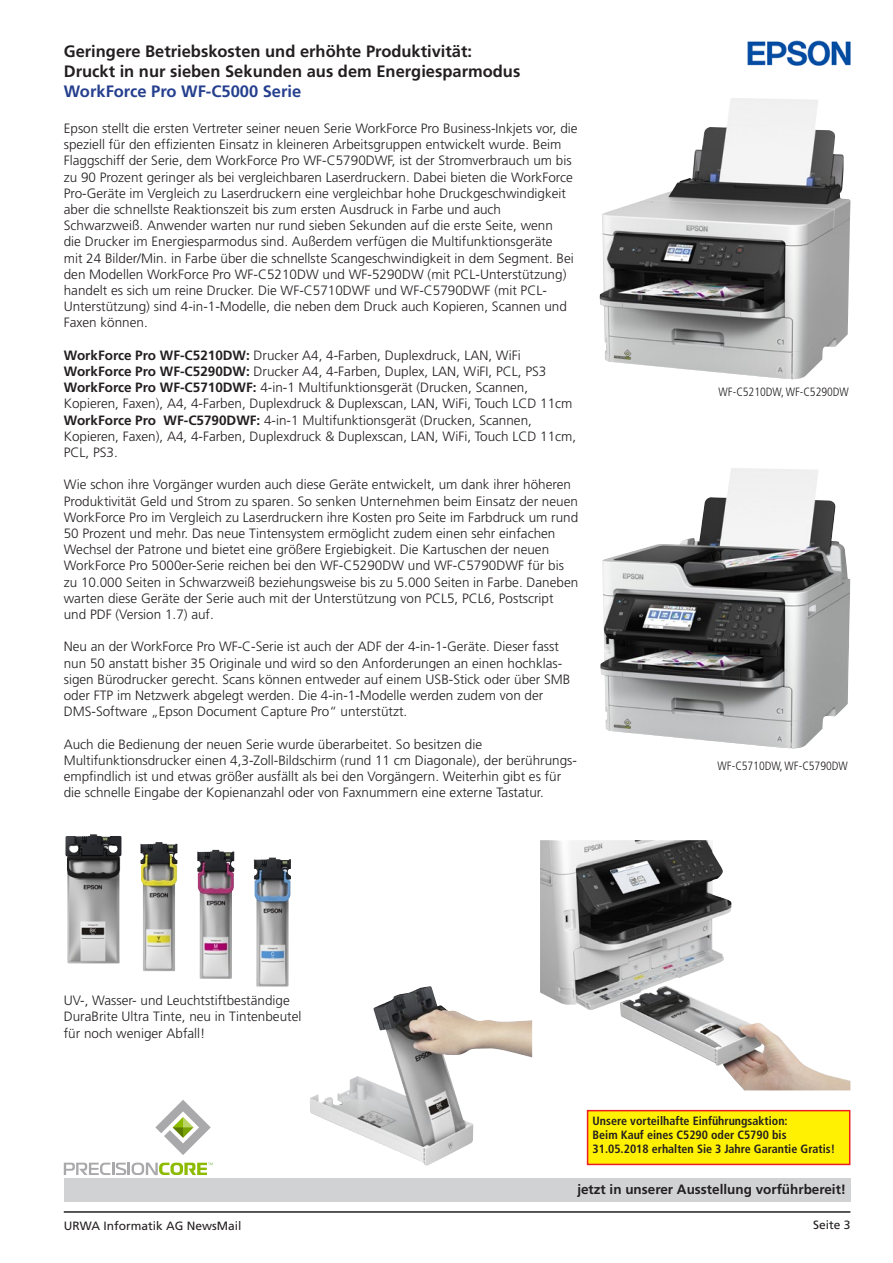
<style>
.page{position:relative;width:893px;height:1263px;background:#fff}
.page>*{position:absolute;margin:0;border:0;box-sizing:border-box;transform-origin:0 0}
.t1{font:700 16.5px/19.8px "Frutiger";color:#231f20}
.t2{font:700 16.5px "Frutiger";color:#253f8e}
.t3{font:300 13.5px/16.2px "Frutiger";color:#231f20}
.t4{font:700 13.5px "Frutiger";color:#231f20}
.t5{font:700 condensed 12px/14.4px "Frutiger";color:#231f20}
.t6{font:300 condensed 12px "Frutiger";color:#231f20}
.t7{font:12px "Frutiger";color:#231f20}
.s1{font-weight:700}
</style>
<div class="page">
<hr style="left:64px;top:1211px;width:786px;height:2px;background:#231f20">
<div style="left:64px;top:1180px;width:786px;height:22px;background:#d1d2d4"></div>
<div style="left:64px;top:1178px;width:786px;height:21px;background:#d1d2d4"></div>
<img style="left:747px;top:40px;width:104px;height:26px">
<svg style="left:64px;top:1162px;width:149px;height:13px"></svg>
<svg style="left:155px;top:1100px;width:56px;height:55px"></svg>
<img style="left:599px;top:98px;width:251px;height:281px">
<img style="left:600px;top:468px;width:250px;height:280px">
<img style="left:310px;top:986px;width:222px;height:179px">
<img style="left:540px;top:840px;width:310px;height:250px">
<img style="left:65px;top:834px;width:111px;height:137px">
<div style="left:588px;top:1111px;width:262px;height:53px;background:#fff101"></div>
<div style="left:587px;top:1110px;width:263px;height:55px;border:2px solid #ee1d23"></div>
<p class="t1" style="left:64px;top:42px;width:458px">Geringere Betriebskosten und erhöhte Produktivität:<br>Druckt in nur sieben Sekunden aus dem Energiesparmodus</p>
<p class="t2" style="left:64px;top:82px;width:239px">WorkForce Pro WF-C5000 Serie</p>
<p class="t3" style="left:64px;top:120px;width:515px">Epson stellt die ersten Vertreter seiner neuen Serie WorkForce Pro Business-Inkjets vor, die speziell für den effizienten Einsatz in kleineren Arbeitsgruppen entwickelt wurde. Beim Flaggschiff der Serie, dem WorkForce Pro WF-C5790DWF, ist der Stromverbrauch um bis zu 90 Prozent geringer als bei vergleichbaren Laserdruckern. Dabei bieten die WorkForce Pro-Geräte im Vergleich zu Laserdruckern eine vergleichbar hohe Druckgeschwindigkeit aber die schnellste Reaktionszeit bis zum ersten Ausdruck in Farbe und auch Schwarzweiß. Anwender warten nur rund sieben Sekunden auf die erste Seite, wenn<br>die Drucker im Energiesparmodus sind. Außerdem verfügen die Multifunktionsgeräte<br>mit 24 Bilder/Min. in Farbe über die schnellste Scangeschwindigkeit in dem Segment. Bei den Modellen WorkForce Pro WF-C5210DW und WF-5290DW (mit PCL-Unterstützung) handelt es sich um reine Drucker. Die WF-C5710DWF und WF-C5790DWF (mit PCL-Unterstützung) sind 4-in-1-Modelle, die neben dem Druck auch Kopieren, Scannen und Faxen können.</p>
<p class="t3" style="left:64px;top:347px;width:514px"><span class="s1">WorkForce Pro WF-C5210DW:</span> Drucker A4, 4-Farben, Duplexdruck, LAN, WiFi <span class="s1">WorkForce Pro WF-C5290DW:</span> Drucker A4, 4-Farben, Duplex, LAN, WiFI, PCL, PS3<br><span class="s1">WorkForce Pro WF-C5710DWF:</span> 4-in-1 Multifunktionsgerät (Drucken, Scannen, Kopieren, Faxen), A4, 4-Farben, Duplexdruck &amp; Duplexscan, LAN, WiFi, Touch LCD 11cm <span class="s1">WorkForce Pro WF-C5790DWF:</span> 4-in-1 Multifunktionsgerät (Drucken, Scannen, Kopieren, Faxen), A4, 4-Farben, Duplexdruck &amp; Duplexscan, LAN, WiFi, Touch LCD 11cm, PCL, PS3.</p>
<p class="t3" style="left:64px;top:477px;width:516px">Wie schon ihre Vorgänger wurden auch diese Geräte entwickelt, um dank ihrer höheren Produktivität Geld und Strom zu sparen. So senken Unternehmen beim Einsatz der neuen WorkForce Pro im Vergleich zu Laserdruckern ihre Kosten pro Seite im Farbdruck um rund 50 Prozent und mehr. Das neue Tintensystem ermöglicht zudem einen sehr einfachen Wechsel der Patrone und bietet eine größere Ergiebigkeit. Die Kartuschen der neuen WorkForce Pro 5000er-Serie reichen bei den WF-C5290DW und WF-C5790DWF für bis zu 10.000 Seiten in Schwarzweiß beziehungsweise bis zu 5.000 Seiten in Farbe. Daneben warten diese Geräte der Serie auch mit der Unterstützung von PCL5, PCL6, Postscript und PDF (Version 1.7) auf.</p>
<p class="t3" style="left:64px;top:639px;width:508px">Neu an der WorkForce Pro WF-C-Serie ist auch der ADF der 4-in-1-Geräte. Dieser fasst nun 50 anstatt bisher 35 Originale und wird so den Anforderungen an einen hochklas&shy;sigen Bürodrucker gerecht. Scans können entweder auf einem USB-Stick oder über SMB oder FTP im Netzwerk abgelegt werden. Die 4-in-1-Modelle werden zudem von der DMS-Software „Epson Document Capture Pro“ unterstützt.</p>
<p class="t3" style="left:64px;top:736px;width:515px">Auch die Bedienung der neuen Serie wurde überarbeitet. So besitzen die Multifunktionsdrucker einen 4,3-Zoll-Bildschirm (rund 11 cm Diagonale), der berührungs&shy;empfindlich ist und etwas größer ausfällt als bei den Vorgängern. Weiterhin gibt es für die schnelle Eingabe der Kopienanzahl oder von Faxnummern eine externe Tastatur.</p>
<p class="t6" style="left:719px;top:385px;width:132px">WF-C5210DW, WF-C5290DW</p>
<p class="t6" style="left:718px;top:759px;width:132px">WF-C5710DW, WF-C5790DW</p>
<p class="t3" style="left:64px;top:993px;width:239px">UV-, Wasser- und Leuchtstiftbeständige<br>DuraBrite Ultra Tinte, neu in Tintenbeutel für noch weniger Abfall!</p>
<p class="t5" style="left:593px;top:1113px;width:244px">Unsere vorteilhafte Einführungsaktion:<br>Beim Kauf eines C5290 oder C5790 bis<br>31.05.2018 erhalten Sie 3 Jahre Garantie Gratis!</p>
<p class="t4" style="left:577px;top:1181px;width:270px">jetzt in unse r Ausstellung vorführbereit!</p>
<p class="t4" style="left:647px;top:1181px;width:201px">Preis inkl. MWST 500 Blatt: 8.50</p>
<p class="t7" style="left:64px;top:1219px;width:179px">URWA Informatik AG NewsMail</p>
<p class="t7" style="left:813px;top:1218px;width:39px">Seite 3</p>
</div>
